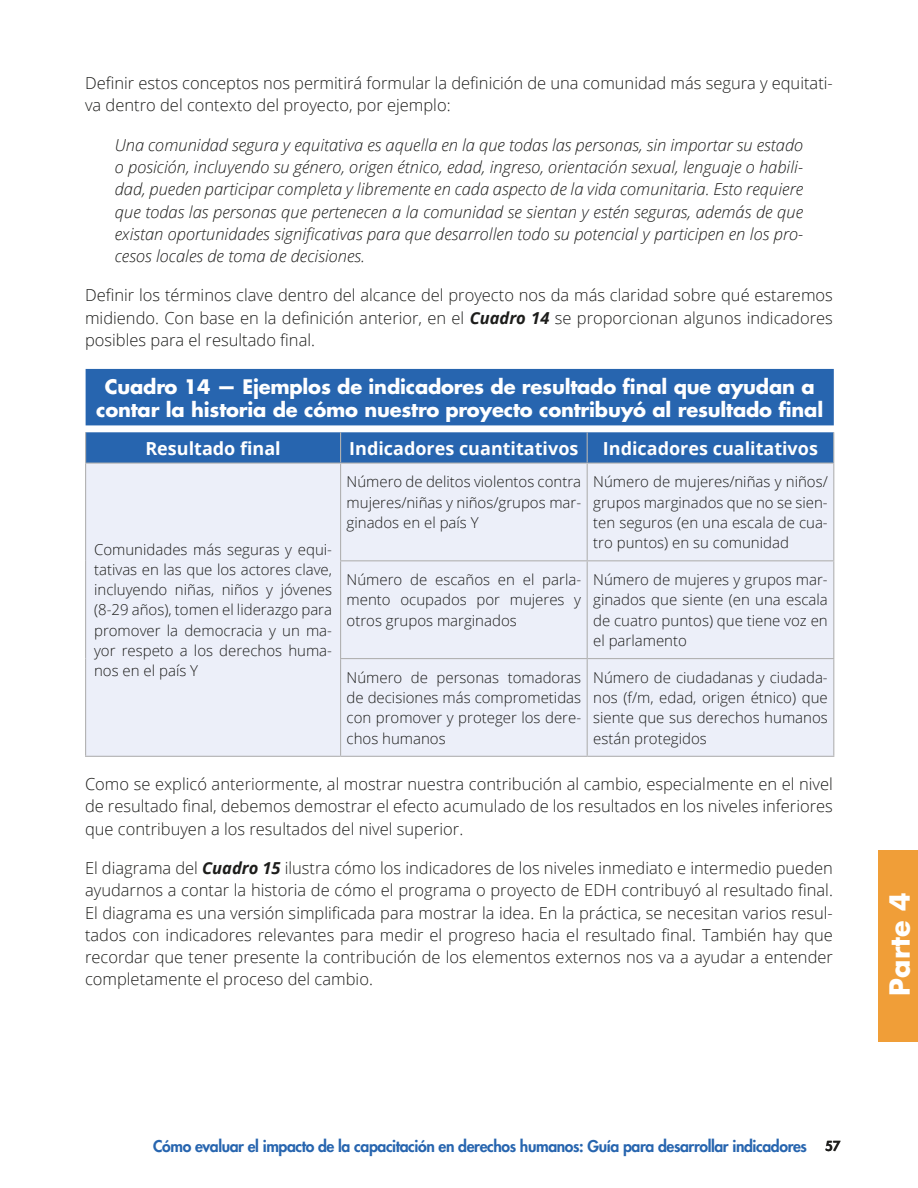
<style>
.page{position:relative;width:918px;height:1188px;background:#fff}
.page>*{position:absolute;margin:0;border:0;box-sizing:border-box;transform-origin:0 0}
.t1{font:700 27px "Futura Std";color:#fff}
.titulo_cuadro_blanco{font:700 19.5px/23.4px "Futura Std";letter-spacing:-.01em;color:#fff;text-align:center}
.t2{font:700 18px "Open Sans";color:#fff}
.parr_normal{font:300 16.5px/22.4px "Open Sans";color:#1d1d1b;text-align:justify}
.resaltado{font:italic 300 16.5px/22.2px "Open Sans";color:#1d1d1b;text-align:justify}
.t3{font:800 15.75px "Futura Std";letter-spacing:-.025em;color:#2765af}
.parr_normal-2{font:300 15px/20.2px "Open Sans";color:#1d1d1b;text-align:justify}
.s1{font-weight:700;font-style:italic}
.s2{font-size:13.5px;color:#1d1d1b}
</style>
<div class="page">
<div style="left:878px;top:850px;width:40px;height:192px;background:#f09e38"></div>
<svg style="left:86px;top:369px;width:748px;height:94px;fill:#2765af"></svg>
<div style="left:86px;top:464px;width:747px;height:292px;background:#eceff9"></div>
<hr style="left:85px;top:463px;width:256px;height:1px;background:#b2b2b2">
<hr style="left:85px;top:464px;width:1px;height:97px;background:#b2b2b2">
<hr style="left:85px;top:561px;width:1px;height:98px;background:#b2b2b2">
<hr style="left:85px;top:659px;width:1px;height:97px;background:#b2b2b2">
<hr style="left:85px;top:756px;width:256px;height:1px;background:#b2b2b2">
<hr style="left:85px;top:432px;width:1px;height:31px;background:#b2b2b2">
<hr style="left:340px;top:432px;width:1px;height:31px;background:#b2b2b2">
<hr style="left:587px;top:432px;width:1px;height:31px;background:#b2b2b2">
<hr style="left:833px;top:432px;width:1px;height:31px;background:#b2b2b2">
<hr style="left:341px;top:463px;width:246px;height:1px;background:#b2b2b2">
<hr style="left:340px;top:464px;width:1px;height:96px;background:#b2b2b2">
<hr style="left:587px;top:463px;width:247px;height:1px;background:#b2b2b2">
<hr style="left:587px;top:464px;width:1px;height:96px;background:#b2b2b2">
<hr style="left:833px;top:464px;width:1px;height:96px;background:#b2b2b2">
<hr style="left:340px;top:560px;width:247px;height:1px;background:#b2b2b2">
<hr style="left:340px;top:561px;width:1px;height:97px;background:#b2b2b2">
<hr style="left:587px;top:560px;width:247px;height:1px;background:#b2b2b2">
<hr style="left:587px;top:561px;width:1px;height:97px;background:#b2b2b2">
<hr style="left:833px;top:561px;width:1px;height:97px;background:#b2b2b2">
<hr style="left:340px;top:658px;width:247px;height:1px;background:#b2b2b2">
<hr style="left:340px;top:659px;width:1px;height:97px;background:#b2b2b2">
<hr style="left:341px;top:756px;width:246px;height:1px;background:#b2b2b2">
<hr style="left:587px;top:658px;width:247px;height:1px;background:#b2b2b2">
<hr style="left:587px;top:659px;width:1px;height:97px;background:#b2b2b2">
<hr style="left:833px;top:659px;width:1px;height:97px;background:#b2b2b2">
<hr style="left:587px;top:756px;width:247px;height:1px;background:#b2b2b2">
<p class="parr_normal" style="left:85px;top:72px;width:749px">Definir estos conceptos nos permitirá formular la definición de una comunidad más segura y equitati&shy;va dentro del contexto del proyecto, por ejemplo:</p>
<p class="resaltado" style="left:115px;top:133px;width:690px">Una comunidad segura y equitativa es aquella en la que todas las personas, sin importar su estado o posición, incluyendo su género, origen étnico, edad, ingreso, orientación sexual, lenguaje o habili&shy;dad, pueden participar completa y libremente en cada aspecto de la vida comunitaria. Esto requiere que todas las personas que pertenecen a la comunidad se sientan y estén seguras, además de que existan oportunidades significativas para que desarrollen todo su potencial y participen en los pro&shy;cesos locales de toma de decisiones.</p>
<p class="parr_normal" style="left:85px;top:284px;width:749px">Definir los términos clave dentro del alcance del proyecto nos da más claridad sobre qué estaremos midiendo. Con base en la definición anterior, en el <span class="s1">Cuadro 14</span> se proporcionan algunos indicadores posibles para el resultado final.</p>
<p class="titulo_cuadro_blanco" style="left:96px;top:375px;width:729px">Cuadro 14 — Ejemplos de indicadores de resultado final que ayudan a contar la historia de cómo nuestro proyecto contribuyó al resultado final</p>
<p class="t2" style="left:145px;top:435px;width:137px">Resultado final</p>
<p class="t2" style="left:349px;top:435px;width:231px">Indicadores cuantitativos</p>
<p class="t2" style="left:603px;top:435px;width:217px">Indicadores cualitativos</p>
<p class="parr_normal-2" style="left:347px;top:471px;width:236px">Número de delitos violentos contra mujeres/niñas y niños/grupos mar&shy;ginados en el país Y</p>
<p class="parr_normal-2" style="left:593px;top:471px;width:236px">Número de mujeres/niñas y niños/ grupos marginados que no se sien&shy;ten seguros (en una escala de cua&shy;tro puntos) en su comunidad</p>
<p class="parr_normal-2" style="left:347px;top:569px;width:236px">Número de escaños en el parla&shy;mento ocupados por mujeres y otros grupos marginados</p>
<p class="parr_normal-2" style="left:593px;top:569px;width:236px">Número de mujeres y grupos mar&shy;ginados que siente (en una escala de cuatro puntos) que tiene voz en el parlamento</p>
<p class="parr_normal-2" style="left:347px;top:667px;width:236px">Número de personas tomadoras de decisiones más comprometidas con promover y proteger los dere&shy;chos humanos</p>
<p class="parr_normal-2" style="left:593px;top:667px;width:236px">Número de ciudadanas y ciudada&shy;nos (f/m, edad, origen étnico) que siente que sus derechos humanos están protegidos</p>
<p class="parr_normal" style="left:85px;top:773px;width:749px">Como se explicó anteriormente, al mostrar nuestra contribución al cambio, especialmente en el nivel de resultado final, debemos demostrar el efecto acumulado de los resultados en los niveles inferiores que contribuyen a los resultados del nivel superior.</p>
<p class="parr_normal" style="left:85px;top:856px;width:749px">El diagrama del <span class="s1">Cuadro 15</span> ilustra cómo los indicadores de los niveles inmediato e intermedio pueden ayudarnos a contar la historia de cómo el programa o proyecto de EDH contribuyó al resultado final.<br>El diagrama es una versión simplificada para mostrar la idea. En la práctica, se necesitan varios resul&shy;tados con indicadores relevantes para medir el progreso hacia el resultado final. También hay que recordar que tener presente la contribución de los elementos externos nos va a ayudar a entender completamente el proceso del cambio.</p>
<p class="parr_normal-2" style="left:94px;top:539px;width:239px">Comunidades más seguras y equi&shy;tativas en las que los actores clave, incluyendo niñas, niños y jóvenes (8-29 años), tomen el liderazgo para promover la democracia y un ma&shy;yor respeto a los derechos huma&shy;nos en el país Y</p>
<h1 class="t1" style="left:885px;top:996px;width:104px;rotate:-90deg">Parte 4</h1>
<p class="t3" style="left:153px;top:1137px;width:689px">Cómo evaluar el impacto de la capacitación en derechos humanos: Guía para desarrollar indicadores <span class="s2">57</span></p>
</div>
